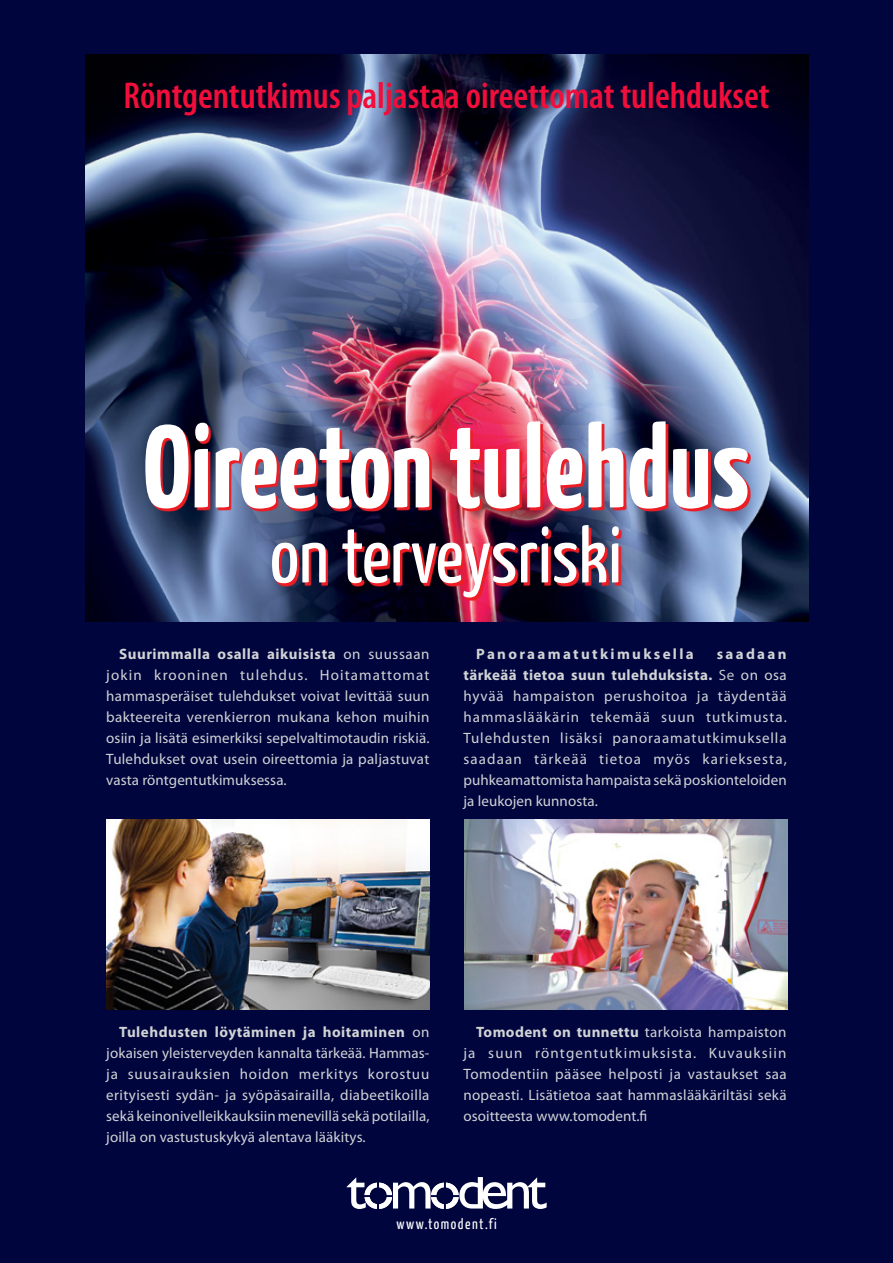
<style>
.page{position:relative;width:893px;height:1263px;background:#00053e}
.page>*{position:absolute;margin:0;border:0;box-sizing:border-box;transform-origin:0 0}
.t1{font:700 117px "Yanone Kaffeesatz";color:#fff}
.t2{font:78px "Yanone Kaffeesatz";color:#fff}
.t3{font:600 condensed 37.5px "Myriad Pro";color:#f10e3b}
.t4{font:15px/21px "Myriad Pro";letter-spacing:.005em;color:#d1d3d4;text-align:justify}
.t5{font:700 15px "Myriad Pro";letter-spacing:.155em;color:#d1d3d4}
.t6{font:15px "Yanone Kaffeesatz";letter-spacing:.1em;color:#fff}
.s1{font-weight:700}
.s2{color:#c7c8ca}
</style>
<div class="page">
<img style="left:85px;top:54px;width:723px;height:567px">
<img style="left:106px;top:820px;width:323px;height:189px">
<img style="left:148px;top:424px;width:603px;height:177px">
<svg style="left:347px;top:1177px;width:200px;height:32px"></svg>
<img style="left:465px;top:820px;width:323px;height:189px">
<h3 class="t3" style="left:124px;top:75px;width:648px">Röntgentutkimus paljastaa oireettomat tulehdukset</h3>
<h1 class="t1" style="left:143px;top:395px;width:608px">Oireeton tulehdus</h1>
<h2 class="t2" style="left:270px;top:508px;width:353px">on terveysriski</h2>
<p class="t4" style="left:106px;top:643px;width:325px;text-indent:13px"><span class="s1">Suurimmalla osalla aikuisista</span> on suussaan jokin krooninen tulehdus. Hoitamattomat hammasperäiset tulehdukset voivat levittää suun bakteereita verenkierron mukana kehon muihin osiin ja lisätä esimerkiksi sepelvaltimotaudin riskiä.<br>Tulehdukset ovat usein oireettomia ja paljastuvat vasta röntgentutkimuksessa.</p>
<p class="t4" style="left:463px;top:643px;width:325px;text-indent:253px"><span class="s1">saadaan tärkeää tietoa suun tulehduksista.</span> <span class="s2">Se</span> on osa hyvää hampaiston perushoitoa ja täydentää hammaslääkärin tekemää suun tutkimusta.<br>Tulehdusten lisäksi panoraamatutkimuksella saadaan tärkeää tietoa myös karieksesta, puhkeamattomista hampaista sekä poskionteloiden ja leukojen kunnosta.</p>
<p class="t5" style="left:476px;top:644px;width:219px">Panoraamatutkimuksella</p>
<p class="t4" style="left:106px;top:1021px;width:325px;text-indent:13px"><span class="s1">Tulehdusten löytäminen ja hoitaminen</span> on jokaisen yleisterveyden kannalta tärkeää. Hammas&shy;ja suusairauksien hoidon merkitys korostuu erityisesti sydän- ja syöpäsairailla, diabeetikoilla sekä keinonivelleikkauksiin menevillä sekä potilailla, joilla on vastustuskykyä alentava lääkitys.</p>
<p class="t4" style="left:463px;top:1021px;width:325px;text-indent:13px"><span class="s1">Tomodent on tunnettu</span> tarkoista hampaiston ja suun röntgentutkimuksista. Kuvauksiin Tomodentiin pääsee helposti ja vastaukset saa nopeasti. Lisätietoa saat hammaslääkäriltäsi sekä osoitteesta www.tomodent.fi</p>
<p class="t6" style="left:396px;top:1214px;width:102px">www.tomodent.fi</p>
</div>
